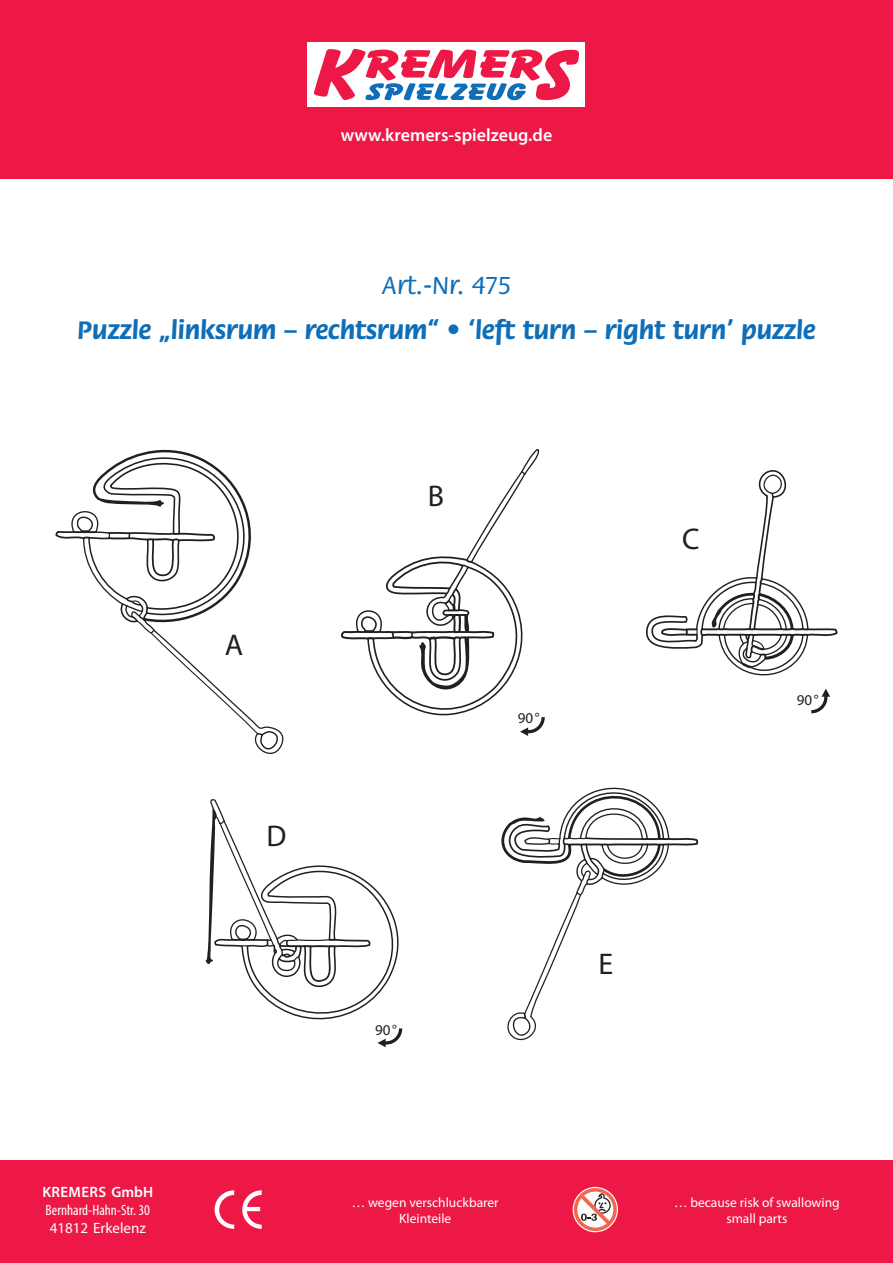
<style>
.page{position:relative;width:893px;height:1263px;background:#fff}
.page>*{position:absolute;margin:0;border:0;box-sizing:border-box;transform-origin:0 0}
.t1{font:30px "Myriad Pro";color:#231f20}
.t2{font:700 27px "Flora Std";color:#0f6eb8}
.t3{font:500 27px "Flora Std";color:#0f6eb8}
.t4{font:600 18px "Myriad Pro";color:#fff}
.t5{font:condensed 15px "Myriad Pro";color:#fff}
.t6{font:15px "Myriad Pro";color:#fff}
.t7{font:600 15px "Myriad Pro";letter-spacing:.025em;color:#fff}
.t8{font:15px "Myriad Pro";color:#231f20}
.t9{font:13.5px/16.2px "Myriad Pro";color:#fff;text-align:center}
</style>
<div class="page">
<div style="left:0;top:0;width:893px;height:179px;background:#ed1845"></div>
<div style="left:0;top:1161px;width:893px;height:102px;background:#ed1845"></div>
<div style="left:308px;top:43px;width:277px;height:64px;background:#fff"></div>
<svg style="left:314px;top:49px;width:265px;height:51px"></svg>
<svg style="left:215px;top:1190px;width:19px;height:39px"></svg>
<svg style="left:242px;top:1190px;width:20px;height:39px"></svg>
<svg style="left:574px;top:1188px;width:43px;height:43px;background:#e69a9a"></svg>
<svg style="left:341px;top:449px;width:204px;height:287px"></svg>
<svg style="left:501px;top:787px;width:197px;height:254px"></svg>
<svg style="left:205px;top:799px;width:198px;height:249px"></svg>
<svg style="left:55px;top:449px;width:229px;height:305px"></svg>
<svg style="left:646px;top:470px;width:192px;height:243px"></svg>
<h3 class="t4" style="left:341px;top:124px;width:213px">www.kremers-spielzeug.de</h3>
<h2 class="t3" style="left:382px;top:271px;width:131px">Art.-Nr. 475</h2>
<h2 class="t2" style="left:77px;top:315px;width:740px">Puzzle „linksrum – rechtsrum“ • ‘left turn – right turn’ puzzle</h2>
<p class="t7" style="left:43px;top:1182px;width:112px">KREMERS GmbH</p>
<p class="t5" style="left:46px;top:1201px;width:106px">Bernhard-Hahn-Str. 30</p>
<p class="t6" style="left:50px;top:1219px;width:98px">41812 Erkelenz</p>
<h1 class="t1" style="left:225px;top:626px;width:20px">A</h1>
<h1 class="t1" style="left:266px;top:818px;width:21px">D</h1>
<h1 class="t1" style="left:428px;top:478px;width:18px">B</h1>
<p class="t8" style="left:518px;top:709px;width:23px">90°</p>
<h1 class="t1" style="left:682px;top:520px;width:19px">C</h1>
<p class="t8" style="left:375px;top:1020px;width:23px">90°</p>
<h1 class="t1" style="left:599px;top:945px;width:16px">E</h1>
<p class="t8" style="left:797px;top:691px;width:23px">90°</p>
<p class="t9" style="left:352px;top:1194px;width:148px">… wegen verschluckbarer<br>Kleinteile</p>
<p class="t9" style="left:674px;top:1194px;width:167px">… because risk of swallowing small parts</p>
</div>
